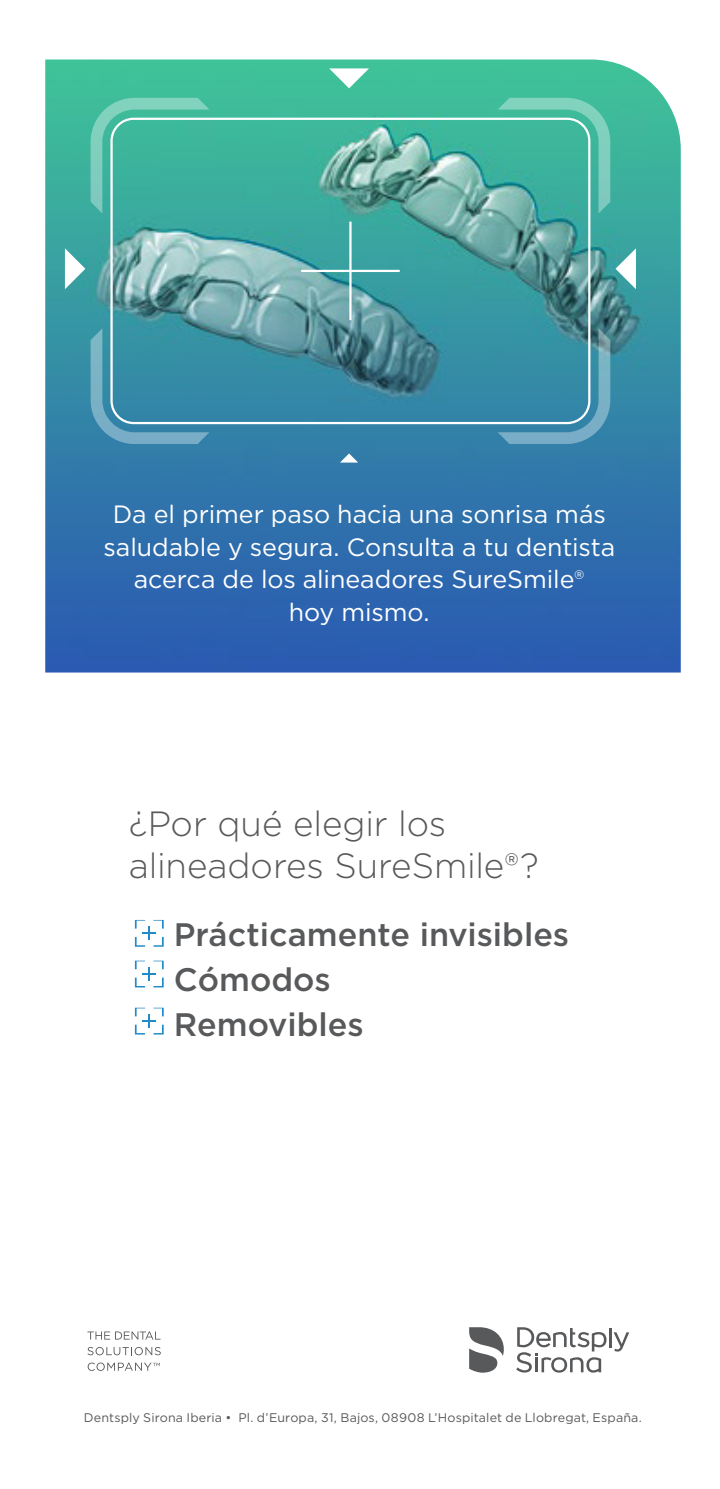
<style>
.page{position:relative;width:720px;height:1489px;background:#fff}
.page>*{position:absolute;margin:0;border:0;box-sizing:border-box;transform-origin:0 0}
.t1{font:300 35px/42px "Gotham";letter-spacing:-.005em;color:#58595b}
.t2{font:500 32.5px/45px "Gotham";color:#58595b}
.t3{font:25px/32.5px "Gotham";letter-spacing:-.005em;color:#fff;text-align:center}
.t4{font:12.5px "Gotham";letter-spacing:.01em;color:#58595b}
.s1{font-weight:300}
</style>
<div class="page">
<svg style="left:516px;top:1327px;width:113px;height:45px"></svg>
<svg style="left:469px;top:1327px;width:35px;height:45px"></svg>
<svg style="left:87px;top:1331px;width:73px;height:8px"></svg>
<svg style="left:87px;top:1347px;width:74px;height:8px"></svg>
<svg style="left:88px;top:1362px;width:72px;height:8px"></svg>
<hr style="left:88px;top:672px;width:550px;height:1px;background:#8ca5d5">
<img style="left:45px;top:59px;width:635px;height:613px">
<hr style="left:349px;top:222px;width:2px;height:98px;background:#fff">
<hr style="left:301px;top:270px;width:99px;height:2px;background:#fff">
<svg style="left:65px;top:248px;width:20px;height:41px"></svg>
<svg style="left:615px;top:248px;width:21px;height:41px"></svg>
<svg style="left:329px;top:68px;width:40px;height:20px"></svg>
<svg style="left:340px;top:453px;width:18px;height:9px"></svg>
<svg style="left:497px;top:98px;width:113px;height:115px;background:#4eb9a3"></svg>
<svg style="left:91px;top:98px;width:118px;height:115px;background:#48b8a2"></svg>
<svg style="left:497px;top:328px;width:113px;height:116px;background:#4190aa"></svg>
<svg style="left:91px;top:328px;width:118px;height:116px;background:#4091ab"></svg>
<div style="left:110px;top:118px;width:480px;height:306px;border:2px solid #fff;border-radius:22px"></div>
<svg style="left:135px;top:919px;width:29px;height:27px"></svg>
<svg style="left:135px;top:960px;width:29px;height:27px"></svg>
<svg style="left:135px;top:1007px;width:29px;height:27px"></svg>
<p class="t3" style="left:103px;top:497px;width:513px">Da el primer paso hacia una sonrisa más saludable y segura. Consulta a tu dentista acerca de los alineadores SureSmile<span class="s1">®<br></span>hoy mismo.</p>
<h1 class="t1" style="left:129px;top:801px;width:411px">¿Por qué elegir los alineadores SureSmile®?</h1>
<h2 class="t2" style="left:174px;top:911px;width:397px">Prácticamente invisibles<br>Cómodos<br>Removibles</h2>
<p class="t4" style="left:84px;top:1409px;width:559px">Dentsply Sirona Iberia • Pl. d’Europa, 31, Bajos, 08908 L’Hospitalet de Llobregat, España.</p>
</div>
